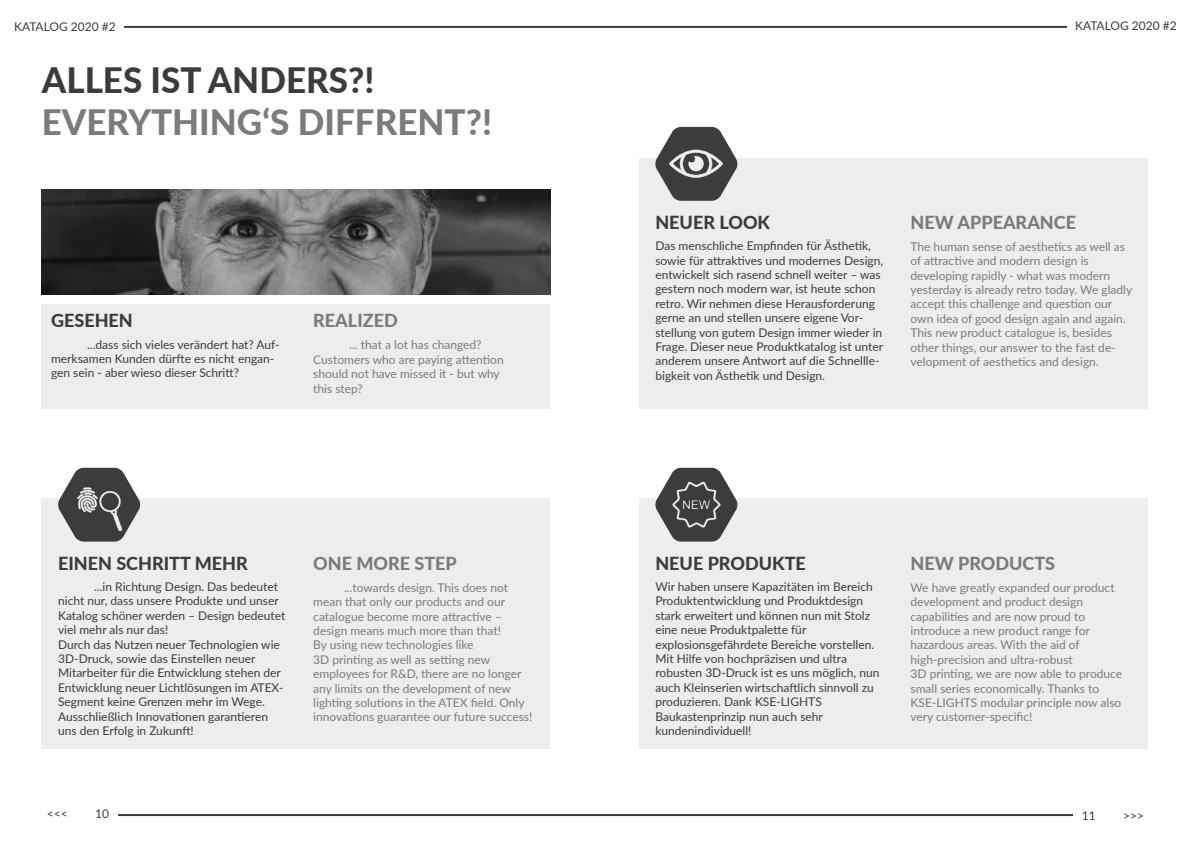
<style>
.page{position:relative;width:1191px;height:842px;background:#fff}
.page>*{position:absolute;margin:0;border:0;box-sizing:border-box;transform-origin:0 0}
.t1{font:800 35px "Lato";color:#7c7b7b}
.t2{font:800 35px "Lato";color:#3c3c3b}
.t3{font:800 18px "Lato";color:#3c3c3b}
.t4{font:800 18px "Lato";color:#7c7b7b}
.t5{font:12px/14.4px "Lato";color:#3c3c3b}
.t6{font:12px/14.4px "Lato";color:#7c7b7b}
</style>
<div class="page">
<hr style="left:118px;top:814px;width:955px;height:2px;background:#3c3c3b">
<hr style="left:124px;top:26px;width:943px;height:2px;background:#3c3c3b">
<img style="left:42px;top:190px;width:508px;height:105px">
<div style="left:42px;top:498px;width:508px;height:251px;background:#ededed"></div>
<svg style="left:58px;top:468px;width:82px;height:50px"></svg>
<img style="left:64px;top:474px;width:70px;height:68px">
<div style="left:42px;top:304px;width:508px;height:104px;background:#ededed"></div>
<div style="left:639px;top:158px;width:508px;height:250px;background:#ededed"></div>
<img style="left:656px;top:127px;width:81px;height:74px">
<div style="left:639px;top:498px;width:508px;height:251px;background:#ededed"></div>
<img style="left:655px;top:468px;width:83px;height:74px">
<p class="t5" style="left:14px;top:19px;width:103px">KATALOG 2020 #2</p>
<p class="t5" style="left:1075px;top:18px;width:103px">KATALOG 2020 #2</p>
<h1 class="t2" style="left:42px;top:55px;width:334px">ALLES IST ANDERS?!</h1>
<h1 class="t1" style="left:42px;top:97px;width:452px">EVERYTHING‘S DIFFRENT?!</h1>
<h2 class="t3" style="left:51px;top:307px;width:83px">GESEHEN</h2>
<p class="t5" style="left:51px;top:337px;width:230px;text-indent:36px">...dass sich vieles verändert hat? Auf&shy;merksamen Kunden dürfte es nicht engan&shy;gen sein - aber wieso dieser Schritt?</p>
<h2 class="t4" style="left:313px;top:307px;width:86px">REALIZED</h2>
<p class="t6" style="left:313px;top:337px;width:192px;text-indent:36px">... that a lot has changed?<br>Customers who are paying attention should not have missed it - but why this step?</p>
<h2 class="t3" style="left:58px;top:550px;width:191px">EINEN SCHRITT MEHR</h2>
<h2 class="t4" style="left:313px;top:550px;width:145px">ONE MORE STEP</h2>
<p class="t5" style="left:58px;top:579px;width:229px;text-indent:36px">...in Richtung Design. Das bedeutet nicht nur, dass unsere Produkte und unser Katalog schöner werden – Design bedeutet viel mehr als nur das!<br>Durch das Nutzen neuer Technologien wie 3D-Druck, sowie das Einstellen neuer Mitarbeiter für die Entwicklung stehen der Entwicklung neuer Lichtlösungen im ATEX-Segment keine Grenzen mehr im Wege.<br>Ausschließlich Innovationen garantieren uns den Erfolg in Zukunft!</p>
<p class="t6" style="left:313px;top:580px;width:220px;text-indent:31px">...towards design. This does not mean that only our products and our catalogue become more attractive – design means much more than that!<br>By using new technologies like<br>3D printing as well as setting new employees for R&amp;D, there are no longer any limits on the development of new lighting solutions in the ATEX field. Only innovations guarantee our future success!</p>
<h2 class="t3" style="left:655px;top:209px;width:116px">NEUER LOOK</h2>
<h2 class="t4" style="left:910px;top:209px;width:167px">NEW APPEARANCE</h2>
<p class="t5" style="left:655px;top:238px;width:229px">Das menschliche Empfinden für Ästhetik, sowie für attraktives und modernes Design, entwickelt sich rasend schnell weiter – was gestern noch modern war, ist heute schon retro. Wir nehmen diese Herausforderung gerne an und stellen unsere eigene Vor&shy;stellung von gutem Design immer wieder in Frage. Dieser neue Produktkatalog ist unter anderem unsere Antwort auf die Schnellle&shy;bigkeit von Ästhetik und Design.</p>
<p class="t6" style="left:910px;top:239px;width:223px">The human sense of aesthetics as well as of attractive and modern design is developing rapidly - what was modern yesterday is already retro today. We gladly accept this challenge and question our own idea of good design again and again.<br>This new product catalogue is, besides other things, our answer to the fast de&shy;velopment of aesthetics and design.</p>
<h2 class="t3" style="left:655px;top:550px;width:152px">NEUE PRODUKTE</h2>
<h2 class="t4" style="left:910px;top:550px;width:146px">NEW PRODUCTS</h2>
<p class="t5" style="left:655px;top:579px;width:226px">Wir haben unsere Kapazitäten im Bereich Produktentwicklung und Produktdesign stark erweitert und können nun mit Stolz eine neue Produktpalette für explosionsgefährdete Bereiche vorstellen.<br>Mit Hilfe von hochpräzisen und ultra robusten 3D-Druck ist es uns möglich, nun auch Kleinserien wirtschaftlich sinnvoll zu produzieren. Dank KSE-LIGHTS Baukastenprinzip nun auch sehr kundenindividuell!</p>
<p class="t6" style="left:910px;top:580px;width:213px">We have greatly expanded our product development and product design capabilities and are now proud to introduce a new product range for hazardous areas. With the aid of high-precision and ultra-robust<br>3D printing, we are now able to produce small series economically. Thanks to KSE-LIGHTS modular principle now also very customer-specific!</p>
<p class="t5" style="left:47px;top:806px;width:22px">&lt;&lt;&lt;</p>
<p class="t5" style="left:95px;top:806px;width:15px">10</p>
<p class="t5" style="left:1081px;top:808px;width:15px">11</p>
<p class="t5" style="left:1123px;top:808px;width:22px">&gt;&gt;&gt;</p>
</div>
